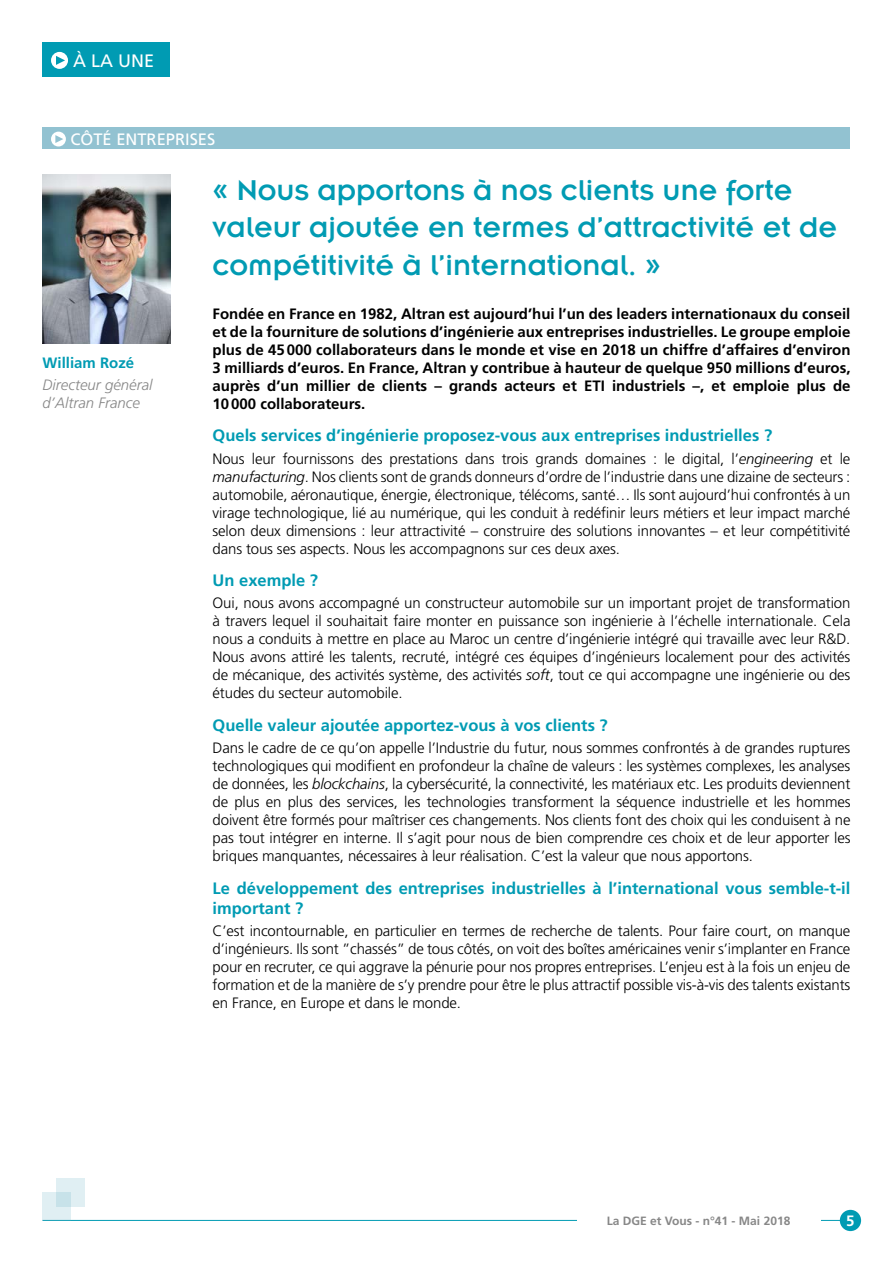
<style>
.page{position:relative;width:893px;height:1263px;background:#fff}
.page>*{position:absolute;margin:0;border:0;box-sizing:border-box;transform-origin:0 0}
.Titre{font:31.5px/37.8px "Insignia";color:#009bb3}
.t1{font:18px "Frutiger";color:#fff}
.Titre_paragraphe{font:700 16.5px/19.8px "Frutiger";color:#009bb3}
.t2{font:16.5px "Frutiger";color:#fff}
.Texte{font:300 15px/18px "Frutiger";letter-spacing:-.01em;color:#000;text-align:justify}
.Chapeau{font:700 15px/18px "Frutiger";color:#000;text-align:justify}
.fonction{font:italic 300 15px/18px "Frutiger";color:#878787}
.nom{font:700 15px "Frutiger";color:#009bb3}
.t3{font:700 15px "Frutiger";color:#fff}
.t4{font:700 12px "Frutiger";color:#878787}
.s1{font-style:italic}
</style>
<div class="page">
<hr style="left:43px;top:1220px;width:797px;height:1px;background:#009bb3">
<svg style="left:43px;top:1192px;width:28px;height:29px"></svg>
<svg style="left:57px;top:1178px;width:28px;height:28px"></svg>
<div style="left:840px;top:1210px;width:21px;height:21px;background:#009bb3;border-radius:50%"></div>
<div style="left:43px;top:43px;width:127px;height:34px;background:#009bb3"></div>
<svg style="left:51px;top:52px;width:17px;height:17px"></svg>
<div style="left:577px;top:1214px;width:243px;height:13px;background:#fff"></div>
<div style="left:43px;top:128px;width:807px;height:21px;background:#92c2d1"></div>
<svg style="left:51px;top:132px;width:15px;height:14px"></svg>
<img style="left:43px;top:174px;width:127px;height:169px">
<p class="t1" style="left:73px;top:50px;width:83px">À LA UNE</p>
<p class="t2" style="left:70px;top:130px;width:146px">CÔTÉ ENTREPRISES</p>
<p class="Titre" style="left:213px;top:171px;width:626px">« Nous apportons à nos clients une forte valeur ajoutée en termes d’attractivité et de compétitivité à l’international. »</p>
<p class="Chapeau" style="left:213px;top:304px;width:639px">Fondée en France en 1982, Altran est aujourd’hui l’un des leaders internationaux du conseil et de la fourniture de solutions d’ingénierie aux entreprises industrielles. Le groupe emploie plus de 45000 collaborateurs dans le monde et vise en 2018 un chiffre d’affaires d’environ 3 milliards d’euros. En France, Altran y contribue à hauteur de quelque 950 millions d’euros, auprès d’un millier de clients – grands acteurs et ETI industriels –, et emploie plus de 10000 collaborateurs.</p>
<p class="Titre_paragraphe" style="left:213px;top:425px;width:561px">Quels services d’ingénierie proposez-vous aux entreprises industrielles ?</p>
<p class="Texte" style="left:213px;top:449px;width:639px">Nous leur fournissons des prestations dans trois grands domaines : le digital, l’<span class="s1">engineering</span> et le <span class="s1">manufacturing</span>. Nos clients sont de grands donneurs d’ordre de l’industrie dans une dizaine de secteurs : automobile, aéronautique, énergie, électronique, télécoms, santé… Ils sont aujourd’hui confrontés à un virage technologique, lié au numérique, qui les conduit à redéfinir leurs métiers et leur impact marché selon deux dimensions : leur attractivité – construire des solutions innovantes – et leur compétitivité dans tous ses aspects. Nous les accompagnons sur ces deux axes.</p>
<p class="Titre_paragraphe" style="left:213px;top:570px;width:107px">Un exemple ?</p>
<p class="Texte" style="left:213px;top:594px;width:639px">Oui, nous avons accompagné un constructeur automobile sur un important projet de transformation à travers lequel il souhaitait faire monter en puissance son ingénierie à l’échelle internationale. Cela nous a conduits à mettre en place au Maroc un centre d’ingénierie intégré qui travaille avec leur R&amp;D.<br>Nous avons attiré les talents, recruté, intégré ces équipes d’ingénieurs localement pour des activités de mécanique, des activités système, des activités <span class="s1">soft</span>, tout ce qui accompagne une ingénierie ou des études du secteur automobile.</p>
<p class="Titre_paragraphe" style="left:213px;top:715px;width:397px">Quelle valeur ajoutée apportez-vous à vos clients ?</p>
<p class="Texte" style="left:213px;top:739px;width:639px">Dans le cadre de ce qu’on appelle l’Industrie du futur, nous sommes confrontés à de grandes ruptures technologiques qui modifient en profondeur la chaîne de valeurs : les systèmes complexes, les analyses de données, les <span class="s1">blockchains</span>, la cybersécurité, la connectivité, les matériaux etc. Les produits deviennent de plus en plus des services, les technologies transforment la séquence industrielle et les hommes doivent être formés pour maîtriser ces changements. Nos clients font des choix qui les conduisent à ne pas tout intégrer en interne. Il s’agit pour nous de bien comprendre ces choix et de leur apporter les briques manquantes, nécessaires à leur réalisation. C’est la valeur que nous apportons.</p>
<p class="Titre_paragraphe" style="left:213px;top:878px;width:639px">Le développement des entreprises industrielles à l’international vous semble-t-il important ?</p>
<p class="Texte" style="left:213px;top:922px;width:639px">C’est incontournable, en particulier en termes de recherche de talents. Pour faire court, on manque d’ingénieurs. Ils sont ”chassés” de tous côtés, on voit des boîtes américaines venir s’implanter en France pour en recruter, ce qui aggrave la pénurie pour nos propres entreprises. L’enjeu est à la fois un enjeu de formation et de la manière de s’y prendre pour être le plus attractif possible vis-à-vis des talents existants en France, en Europe et dans le monde.</p>
<p class="nom" style="left:43px;top:354px;width:93px">William Rozé</p>
<p class="fonction" style="left:43px;top:376px;width:111px">Directeur général d’Altran France</p>
<p class="t4" style="left:607px;top:1214px;width:185px">La DGE et Vous - n°41 - Mai 2018</p>
<p class="t3" style="left:846px;top:1212px;width:10px">5</p>
</div>
